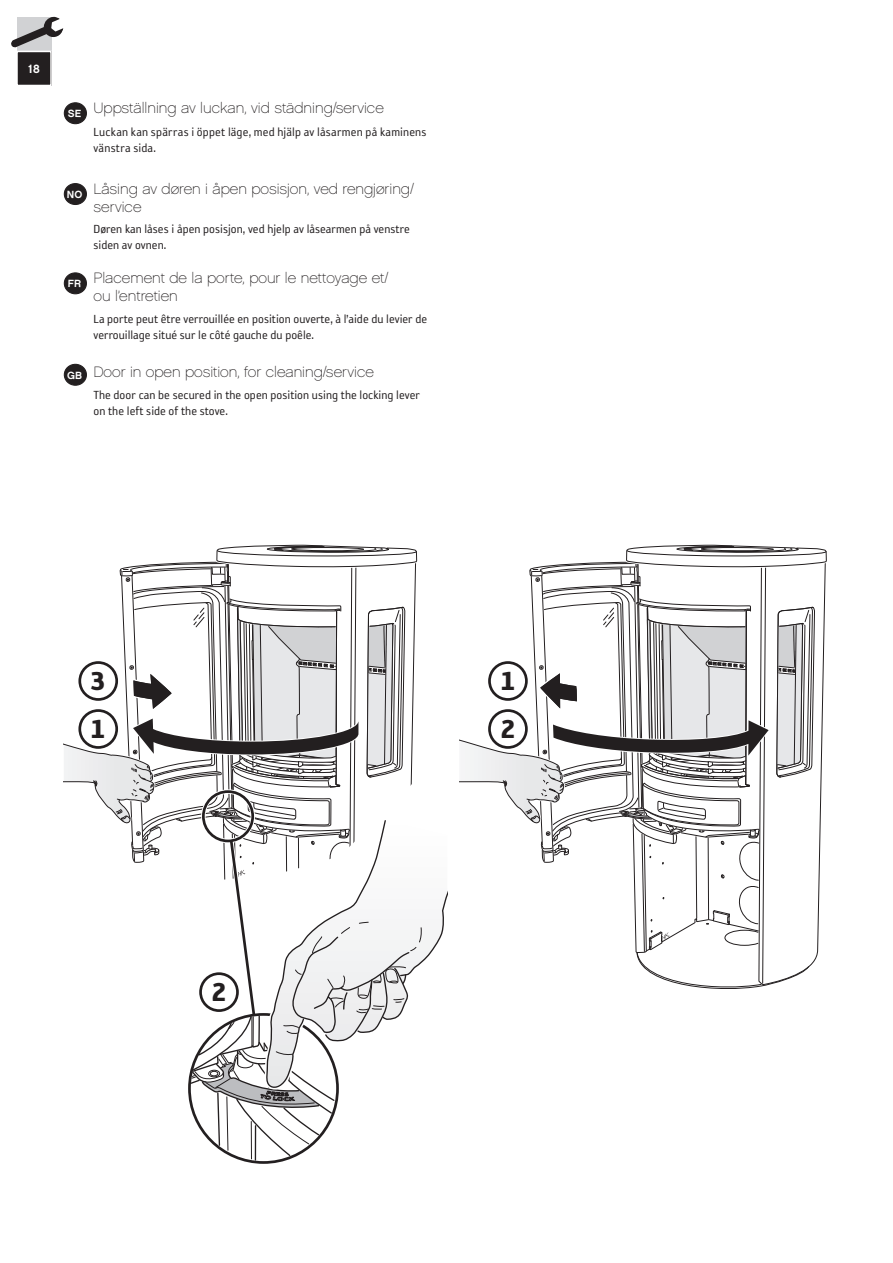
<style>
.page{position:relative;width:893px;height:1263px;background:#fff}
.page>*{position:absolute;margin:0;border:0;box-sizing:border-box;transform-origin:0 0}
.t1{font:29.55px "Reykjavik One OT D Gauge";color:#231f20}
.t2{font:15px/18px "Chalet Paris Nineteen Sixty";color:#231f20}
.t3{font:13.5px/16.2px "Reykjavik One OT A Gauge";color:#231f20}
.t4{font:12px "Chalet New York Nineteen Sixty";color:#fff}
</style>
<div class="page">
<div style="left:17px;top:17px;width:34px;height:68px;background:linear-gradient(to right,#d1d2d4,#d1d2d4)"></div>
<div style="left:17px;top:51px;width:34px;height:34px;background:#231f20"></div>
<div style="left:16px;top:51px;width:36px;height:35px;border:2px solid #fff"></div>
<hr style="left:255px;top:1126px;width:1px;height:34px;background:#231f20">
<hr style="left:251px;top:1121px;width:1px;height:38px;background:#231f20">
<svg style="left:64px;top:544px;width:383px;height:613px"></svg>
<svg style="left:459px;top:544px;width:368px;height:445px"></svg>
<div style="left:487px;top:708px;width:42px;height:42px;border:4px solid #fff;border-radius:50%"></div>
<div style="left:489px;top:710px;width:37px;height:37px;background:#fff;border-radius:50%"></div>
<div style="left:488px;top:709px;width:40px;height:40px;border:3px solid #231f20;border-radius:50%"></div>
<div style="left:487px;top:660px;width:42px;height:42px;border:4px solid #fff;border-radius:50%"></div>
<div style="left:489px;top:662px;width:37px;height:37px;background:#fff;border-radius:50%"></div>
<div style="left:488px;top:661px;width:40px;height:40px;border:3px solid #231f20;border-radius:50%"></div>
<svg style="left:11px;top:17px;width:52px;height:31px"></svg>
<div style="left:64px;top:103px;width:23px;height:21px;background:#231f20;border-radius:50%"></div>
<div style="left:64px;top:102px;width:23px;height:22px;border:1px solid #231f20;border-radius:50%"></div>
<div style="left:64px;top:183px;width:23px;height:22px;background:#231f20;border-radius:50%"></div>
<div style="left:64px;top:183px;width:23px;height:22px;border:1px solid #231f20;border-radius:50%"></div>
<div style="left:64px;top:273px;width:23px;height:21px;background:#231f20;border-radius:50%"></div>
<div style="left:64px;top:272px;width:23px;height:22px;border:1px solid #231f20;border-radius:50%"></div>
<div style="left:64px;top:364px;width:23px;height:21px;background:#231f20;border-radius:50%"></div>
<div style="left:64px;top:364px;width:23px;height:22px;border:1px solid #231f20;border-radius:50%"></div>
<p class="t4" style="left:28px;top:61px;width:13px">18</p>
<p class="t2" style="left:94px;top:99px;width:292px">Uppställning av luckan, vid städning/service</p>
<p class="t3" style="left:94px;top:124px;width:335px">Luckan kan spärras i öppet läge, med hjälp av låsarmen på kaminens vänstra sida.</p>
<p class="t2" style="left:94px;top:180px;width:322px">Låsing av døren i åpen posisjon, ved rengjøring/ service</p>
<p class="t3" style="left:94px;top:221px;width:318px">Døren kan låses i åpen posisjon, ved hjelp av låsearmen på venstre siden av ovnen.</p>
<p class="t2" style="left:94px;top:269px;width:297px">Placement de la porte, pour le nettoyage et/ ou l’entretien</p>
<p class="t3" style="left:94px;top:310px;width:335px">La porte peut être verrouillée en position ouverte, à l’aide du levier de verrouillage situé sur le côté gauche du poêle.</p>
<p class="t2" style="left:94px;top:363px;width:282px">Door in open position, for cleaning/service</p>
<p class="t3" style="left:94px;top:387px;width:328px">The door can be secured in the open position using the locking lever on the left side of the stove.</p>
<h1 class="t1" style="left:91px;top:665px;width:17px">3</h1>
<h1 class="t1" style="left:91px;top:713px;width:17px">1</h1>
<h1 class="t1" style="left:211px;top:976px;width:17px">2</h1>
<h1 class="t1" style="left:500px;top:665px;width:17px">1</h1>
<h1 class="t1" style="left:500px;top:713px;width:17px">2</h1>
</div>
